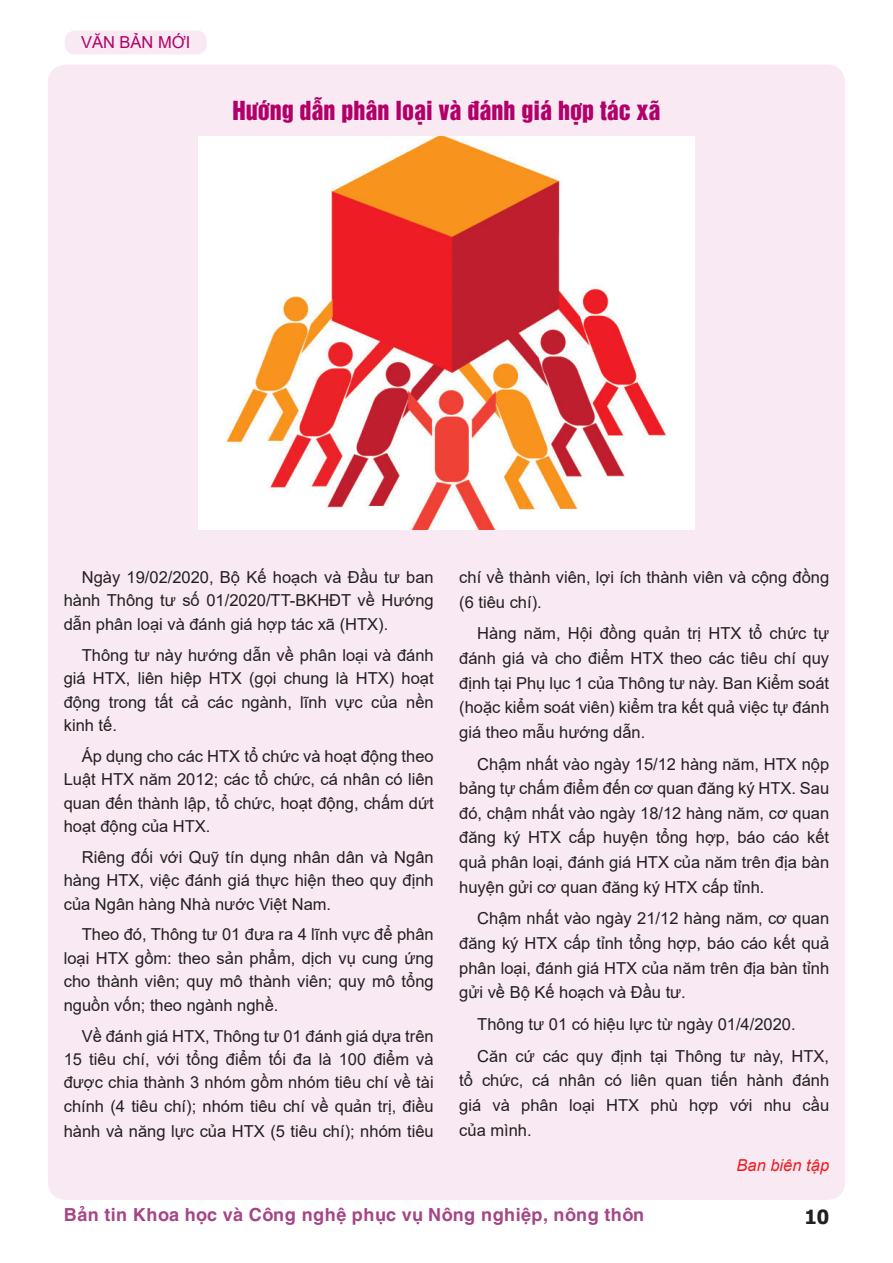
<style>
.page{position:relative;width:893px;height:1263px;background:#fff}
.page>*{position:absolute;margin:0;border:0;box-sizing:border-box;transform-origin:0 0}
.Head_1{font:24px "UTM Helvet Ins";color:#b10069}
.t1{font:700 19.5px "Tahoma";color:#231f20}
.t2{font:700 18px "UTM Helve";color:#a54586}
.Body_Text{font:16.5px/24.6px "Arial";color:#231f20;text-align:justify}
.Body_Text-2{font:italic 16.5px "Arial";color:#ee1d23}
.BOX{font:16.5px "Arial";color:#b10069}
</style>
<div class="page">
<div style="left:48px;top:65px;width:797px;height:1135px;background:#f8e9f2;border-radius:18px"></div>
<img style="left:199px;top:136px;width:495px;height:394px">
<div style="left:65px;top:30px;width:142px;height:25px;background:#f8e9f2;border-radius:10px"></div>
<p class="BOX" style="left:81px;top:31px;width:111px">VĂN BẢN MỚI</p>
<p class="Head_1" style="left:232px;top:91px;width:430px">Hướng dẫn phân loại và đánh giá hợp tác xã</p>
<p class="Body_Text" style="left:64px;top:565px;width:371px;line-height:23.4px;text-indent:18px">Ngày 19/02/2020, Bộ Kế hoạch và Đầu tư ban hành Thông tư số 01/2020/TT-BKHĐT về Hướng dẫn phân loại và đánh giá hợp tác xã (HTX).</p>
<p class="Body_Text" style="left:64px;top:643px;width:371px;line-height:23.5px;text-indent:18px">Thông tư này hướng dẫn về phân loại và đánh giá HTX, liên hiệp HTX (gọi chung là HTX) hoạt động trong tất cả các ngành, lĩnh vực của nền kinh tế.</p>
<p class="Body_Text" style="left:64px;top:744px;width:371px;line-height:23.5px;text-indent:18px">Áp dụng cho các HTX tổ chức và hoạt động theo Luật HTX năm 2012; các tổ chức, cá nhân có liên quan đến thành lập, tổ chức, hoạt động, chấm dứt hoạt động của HTX.</p>
<p class="Body_Text" style="left:64px;top:845px;width:371px;line-height:23.5px;text-indent:18px">Riêng đối với Quỹ tín dụng nhân dân và Ngân hàng HTX, việc đánh giá thực hiện theo quy định của Ngân hàng Nhà nước Việt Nam.</p>
<p class="Body_Text" style="left:64px;top:923px;width:371px;line-height:23.4px;text-indent:18px">Theo đó, Thông tư 01 đưa ra 4 lĩnh vực để phân loại HTX gồm: theo sản phẩm, dịch vụ cung ứng cho thành viên; quy mô thành viên; quy mô tổng nguồn vốn; theo ngành nghề.</p>
<p class="Body_Text" style="left:64px;top:1024px;width:371px;line-height:23.7px;text-indent:18px">Về đánh giá HTX, Thông tư 01 đánh giá dựa trên 15 tiêu chí, với tổng điểm tối đa là 100 điểm và được chia thành 3 nhóm gồm nhóm tiêu chí về tài chính (4 tiêu chí); nhóm tiêu chí về quản trị, điều hành và năng lực của HTX (5 tiêu chí); nhóm tiêu</p>
<p class="Body_Text" style="left:459px;top:565px;width:371px">chí về thành viên, lợi ích thành viên và cộng đồng (6 tiêu chí).</p>
<p class="Body_Text" style="left:459px;top:621px;width:371px;text-indent:18px">Hàng năm, Hội đồng quản trị HTX tổ chức tự đánh giá và cho điểm HTX theo các tiêu chí quy định tại Phụ lục 1 của Thông tư này. Ban Kiểm soát (hoặc kiểm soát viên) kiểm tra kết quả việc tự đánh giá theo mẫu hướng dẫn.</p>
<p class="Body_Text" style="left:459px;top:751px;width:371px;text-indent:18px">Chậm nhất vào ngày 15/12 hàng năm, HTX nộp bảng tự chấm điểm đến cơ quan đăng ký HTX. Sau đó, chậm nhất vào ngày 18/12 hàng năm, cơ quan đăng ký HTX cấp huyện tổng hợp, báo cáo kết quả phân loại, đánh giá HTX của năm trên địa bàn huyện gửi cơ quan đăng ký HTX cấp tỉnh.</p>
<p class="Body_Text" style="left:459px;top:906px;width:371px;text-indent:18px">Chậm nhất vào ngày 21/12 hàng năm, cơ quan đăng ký HTX cấp tỉnh tổng hợp, báo cáo kết quả phân loại, đánh giá HTX của năm trên địa bàn tỉnh gửi về Bộ Kế hoạch và Đầu tư.</p>
<p class="Body_Text" style="left:477px;top:1012px;width:320px">Thông tư 01 có hiệu lực từ ngày 01/4/2020.</p>
<p class="Body_Text" style="left:459px;top:1043px;width:371px;text-indent:18px">Căn cứ các quy định tại Thông tư này, HTX, tổ chức, cá nhân có liên quan tiến hành đánh giá và phân loại HTX phù hợp với nhu cầu của mình.</p>
<p class="Body_Text-2" style="left:736px;top:1155px;width:94px">Ban biên tập</p>
<p class="t2" style="left:64px;top:1200px;width:583px">Bản tin Khoa học và Công nghệ phục vụ Nông nghiệp, nông thôn</p>
<p class="t1" style="left:804px;top:1203px;width:26px">10</p>
</div>
